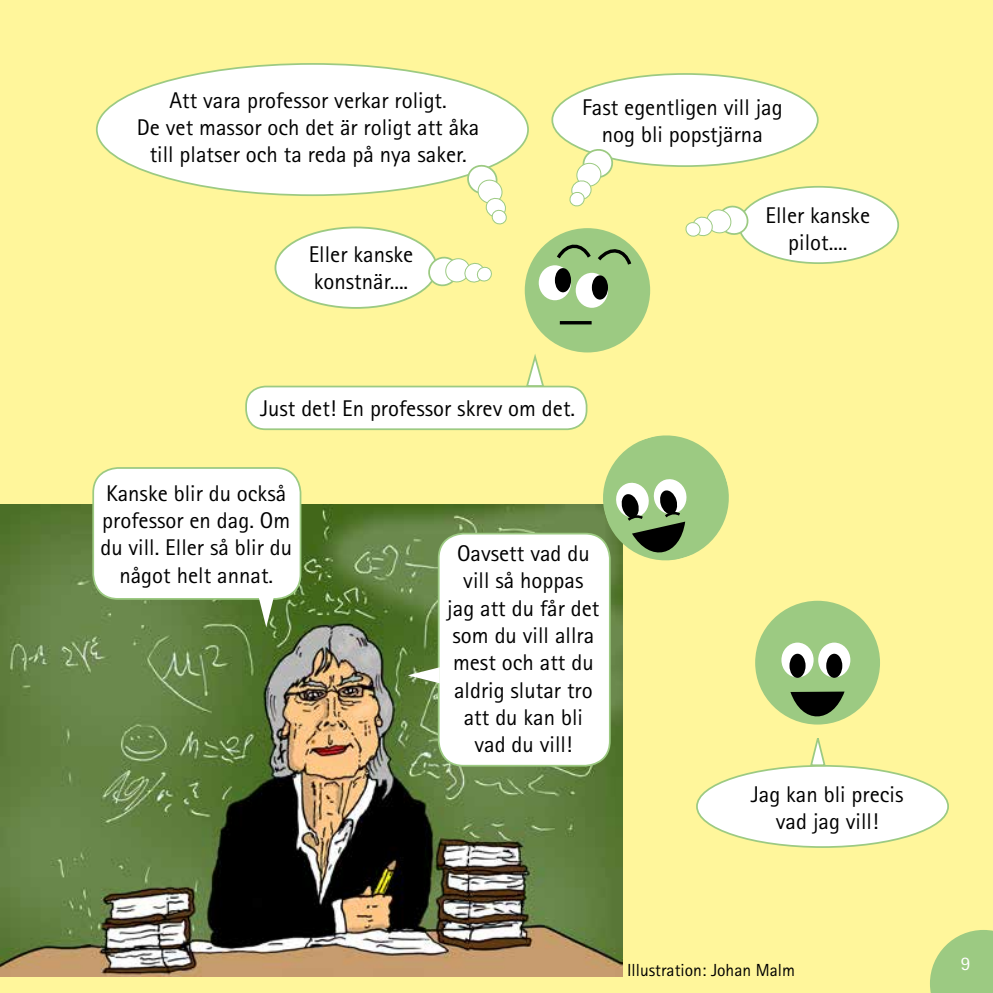
<style>
.page{position:relative;width:993px;height:993px;background:#fff}
.page>*{position:absolute;margin:0;border:0;box-sizing:border-box;transform-origin:0 0}
.t1{font:22.75px/27.3px "Agfa Rotis Sans Serif";color:#000;text-align:center}
.t2{font:19.25px "Agfa Rotis Sans Serif";color:#fff}
.t3{font:17.5px "Agfa Rotis Sans Serif";color:#000}
</style>
<div class="page">
<div style="left:0;top:0;width:992px;height:992px;background:#fff69b"></div>
<svg style="left:929px;top:929px;width:63px;height:63px;background:#aed286"></svg>
<img style="left:0;top:504px;width:622px;height:472px">
<svg style="left:595px;top:428px;width:141px;height:139px;background:#b1c683"></svg>
<div style="left:97px;top:64px;width:431px;height:131px;background:#fff;border-radius:50%"></div>
<div style="left:552px;top:74px;width:265px;height:92px;background:#fff;border-radius:50%"></div>
<div style="left:275px;top:227px;width:161px;height:81px;background:#fff;border-radius:50%"></div>
<div style="left:274px;top:226px;width:163px;height:83px;border:2px solid #9cca82;border-radius:50%"></div>
<div style="left:738px;top:187px;width:159px;height:76px;background:#fff;border-radius:50%"></div>
<div style="left:738px;top:186px;width:160px;height:78px;border:2px solid #9cca82;border-radius:50%"></div>
<svg style="left:684px;top:204px;width:65px;height:33px"></svg>
<div style="left:696px;top:765px;width:251px;height:81px;background:#fff;border-radius:50%"></div>
<div style="left:695px;top:764px;width:253px;height:83px;border:2px solid #9cca82;border-radius:50%"></div>
<svg style="left:808px;top:735px;width:18px;height:31px"></svg>
<svg style="left:569px;top:146px;width:47px;height:61px"></svg>
<svg style="left:463px;top:161px;width:44px;height:64px"></svg>
<svg style="left:426px;top:256px;width:66px;height:32px"></svg>
<div style="left:524px;top:228px;width:126px;height:124px;background:#9cca82;border-radius:50%"></div>
<div style="left:538px;top:265px;width:33px;height:35px;background:#fff;border-radius:50%"></div>
<div style="left:575px;top:273px;width:32px;height:35px;background:#fff;border-radius:50%"></div>
<div style="left:554px;top:268px;width:17px;height:24px;background:#000;border-radius:50%"></div>
<div style="left:591px;top:275px;width:16px;height:24px;background:#000;border-radius:50%"></div>
<hr style="left:559px;top:321px;width:32px;height:3px;background:#000">
<svg style="left:553px;top:242px;width:80px;height:26px"></svg>
<svg style="left:524px;top:354px;width:21px;height:31px"></svg>
<div style="left:93px;top:468px;width:207px;height:130px;background:#fff;border-radius:25px"></div>
<div style="left:92px;top:467px;width:209px;height:132px;border:2px solid #9cca82;border-radius:25px"></div>
<div style="left:246px;top:386px;width:340px;height:43px;background:#fff;border-radius:19px"></div>
<div style="left:245px;top:385px;width:342px;height:45px;border:2px solid #9cca82;border-radius:19px"></div>
<svg style="left:258px;top:596px;width:16px;height:31px"></svg>
<div style="left:438px;top:533px;width:171px;height:232px;background:#fff;border-radius:25px"></div>
<div style="left:437px;top:532px;width:173px;height:234px;border:2px solid #9cca82;border-radius:25px"></div>
<svg style="left:407px;top:667px;width:32px;height:16px"></svg>
<div style="left:755px;top:600px;width:124px;height:124px;background:#9cca82;border-radius:50%"></div>
<div style="left:781px;top:642px;width:32px;height:35px;background:#fff;border-radius:50%"></div>
<div style="left:817px;top:642px;width:33px;height:35px;background:#fff;border-radius:50%"></div>
<div style="left:789px;top:653px;width:16px;height:24px;background:#000;border-radius:50%"></div>
<div style="left:826px;top:653px;width:16px;height:24px;background:#000;border-radius:50%"></div>
<svg style="left:790px;top:691px;width:54px;height:33px"></svg>
<p class="t1" style="left:137px;top:86px;width:344px">Att vara professor verkar roligt.<br>De vet massor och det är roligt att åka till platser och ta reda på nya saker.</p>
<p class="t1" style="left:582px;top:93px;width:202px">Fast egentligen vill jag nog bli popstjärna</p>
<p class="t1" style="left:309px;top:240px;width:106px;text-align:left">Eller kanske konstnär....</p>
<p class="t1" style="left:260px;top:394px;width:316px">Just det! En professor skrev om det.</p>
<p class="t1" style="left:100px;top:479px;width:193px">Kanske blir du också professor en dag. Om du vill. Eller så blir du något helt annat.</p>
<p class="t1" style="left:447px;top:539px;width:154px">Oavsett vad du vill så hoppas jag att du får det som du vill allra mest och att du aldrig slutar tro att du kan bli vad du vill!</p>
<p class="t1" style="left:765px;top:201px;width:106px">Eller kanske pilot....</p>
<p class="t1" style="left:750px;top:780px;width:154px">Jag kan bli precis vad jag vill!</p>
<p class="t3" style="left:627px;top:959px;width:169px">Illustration: Johan Malm</p>
<p class="t2" style="left:960px;top:952px;width:11px">9</p>
</div>
